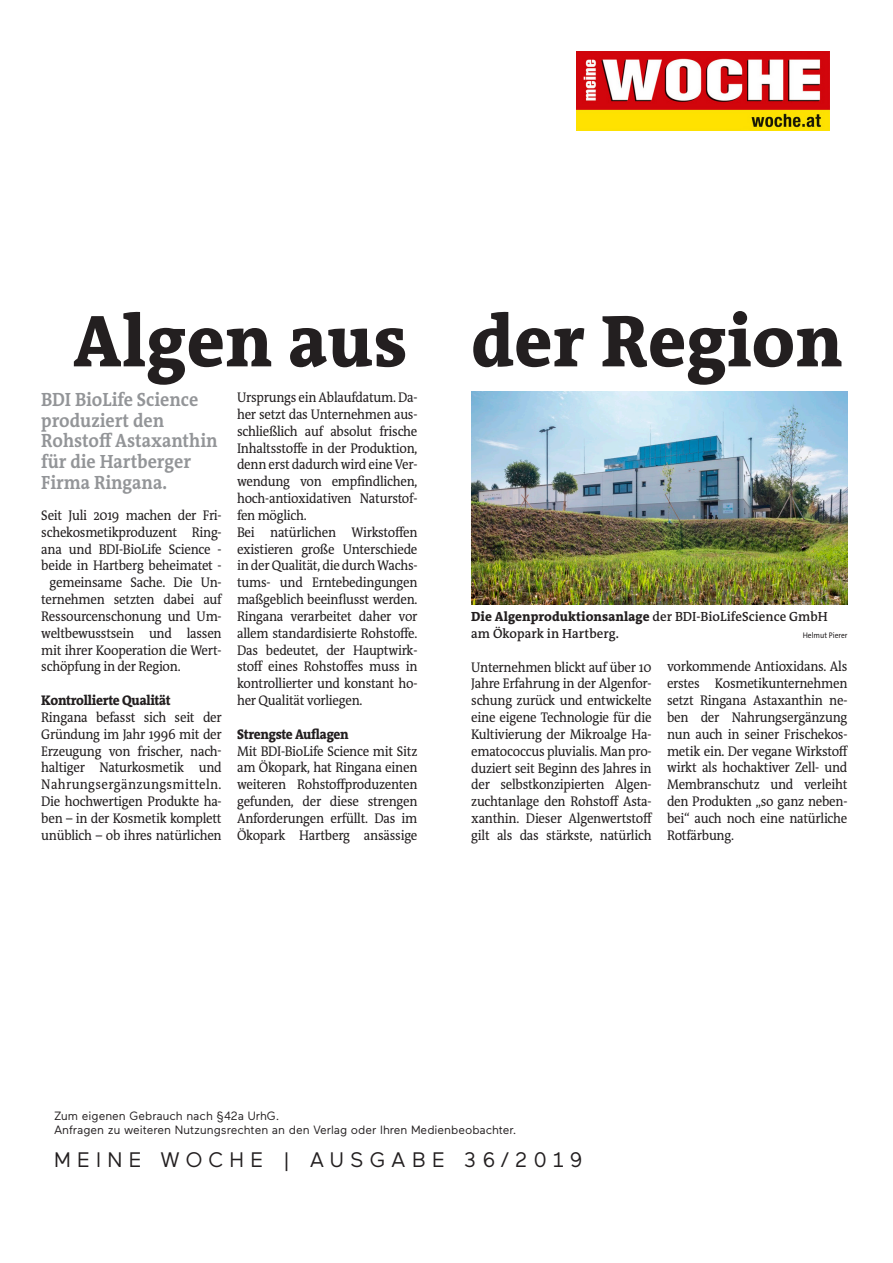
<style>
.page{position:relative;width:893px;height:1263px;background:#fff}
.page>*{position:absolute;margin:0;border:0;box-sizing:border-box;transform-origin:0 0}
.t1{font:800 74.25px "The RM Antiqua";letter-spacing:.005em;color:#231f20;scale:.96 1}
.t2{font:21px "Maax";letter-spacing:.3em;color:#231f20}
.t3{font:700 19.35px/20.7px "The RM Antiqua";color:#939598;scale:.91 1}
.t4{font:14.1px/16.8px "The RM Antiqua";letter-spacing:-.02em;color:#231f20;text-align:justify;scale:.91 1}
.t5{font:800 14.1px "The RM Antiqua";letter-spacing:-.02em;color:#231f20;scale:.91 1}
.t6{font:600 13.35px/16.8px "The RM Antiqua";letter-spacing:.005em;color:#231f20;scale:.96 1}
.t7{font:12px/14.4px "Maax";color:#231f20}
.t8{font:8.1px "The Sans Os F";color:#231f20;scale:.91 1}
.s1{font-weight:800}
</style>
<div class="page">
<img style="left:471px;top:392px;width:376px;height:212px">
<img style="left:577px;top:51px;width:252px;height:79px">
<h1 class="t1" style="left:73px;top:294px;width:803px">Algen aus der Region</h1>
<h3 class="t3" style="left:41px;top:389px;width:195px">BDI BioLife Science produziert den<br>Rohstoff Astaxanthin für die Hartberger<br>Firma Ringana.</h3>
<p class="t4" style="left:41px;top:507px;width:200px">Seit Juli 2019 machen der Fri-</p>
<p class="t4" style="left:41px;top:524px;width:200px">schekosmetikproduzent Ring-</p>
<p class="t4" style="left:41px;top:540px;width:200px">ana und BDI-BioLife Science -</p>
<p class="t4" style="left:41px;top:557px;width:200px">beide in Hartberg beheimatet -</p>
<p class="t4" style="left:50px;top:574px;width:191px">gemeinsame Sache. Die Un-</p>
<p class="t4" style="left:41px;top:591px;width:200px">ternehmen setzten dabei auf</p>
<p class="t4" style="left:41px;top:608px;width:200px">Ressourcenschonung und Um-</p>
<p class="t4" style="left:41px;top:625px;width:200px">weltbewusstsein und lassen</p>
<p class="t4" style="left:41px;top:641px;width:200px">mit ihrer Kooperation die Wert-</p>
<p class="t4" style="left:41px;top:658px;width:155px">schöpfung in der Region.</p>
<p class="t5" style="left:41px;top:691px;width:144px">Kontrollierte Qualität</p>
<p class="t4" style="left:41px;top:709px;width:200px">Ringana befasst sich seit der Gründung im Jahr 1996 mit der Erzeugung von frischer, nach&shy;haltiger Naturkosmetik und Nahrungsergänzungsmitteln.<br>Die hochwertigen Produkte ha&shy;ben – in der Kosmetik komplett unüblich – ob ihres natürlichen</p>
<p class="t4" style="left:237px;top:389px;width:200px;text-align:left">Ursprungs ein Ablaufdatum. Da&shy;her setzt das Unternehmen aus&shy;schließlich auf absolut frische<br>Inhaltsstoffe in der Produktion, denn erst dadurch wird eine Ver&shy;wendung von empfindlichen, hoch-antioxidativen Naturstof&shy;fen möglich.<br>Bei natürlichen Wirkstoffen existieren große Unterschiede in der Qualität, die durch Wachs&shy;tums- und Erntebedingungen maßgeblich beeinflusst werden.<br>Ringana verarbeitet daher vor allem standardisierte Rohstoffe.<br>Das bedeutet, der Hauptwirk&shy;stoff eines Rohstoffes muss in kontrollierter und konstant ho&shy;her Qualität vorliegen.</p>
<p class="t5" style="left:237px;top:725px;width:124px">Strengste Auflagen</p>
<p class="t4" style="left:237px;top:742px;width:200px">Mit BDI-BioLife Science mit Sitz am Ökopark, hat Ringana einen weiteren Rohstoffproduzenten gefunden, der diese strengen Anforderungen erfüllt. Das im Ökopark Hartberg ansässige</p>
<p class="t6" style="left:471px;top:608px;width:373px"><span class="s1">Die Algenproduktionsanlage</span> der BDI-BioLifeScience GmbH am Ökopark in Hartberg.</p>
<p class="t8" style="left:803px;top:630px;width:51px">Helmut Pierer</p>
<p class="t4" style="left:471px;top:658px;width:200px">Unternehmen blickt auf über 10<br>Jahre Erfahrung in der Algenfor&shy;schung zurück und entwickelte eine eigene Technologie für die Kultivierung der Mikroalge Ha&shy;ematococcus pluvialis. Man pro&shy;duziert seit Beginn des Jahres in der selbstkonzipierten Algen&shy;zuchtanlage den Rohstoff Asta&shy;xanthin. Dieser Algenwertstoff gilt als das stärkste, natürlich</p>
<p class="t4" style="left:667px;top:658px;width:200px">vorkommende Antioxidans. Als erstes Kosmetikunternehmen setzt Ringana Astaxanthin ne&shy;ben der Nahrungsergänzung nun auch in seiner Frischekos&shy;metik ein. Der vegane Wirkstoff wirkt als hochaktiver Zell- und Membranschutz und verleiht den Produkten „so ganz neben&shy;bei“ auch noch eine natürliche Rotfärbung.</p>
<p class="t7" style="left:54px;top:1108px;width:464px">Zum eigenen Gebrauch nach §42a UrhG.<br>Anfragen zu weiteren Nutzungsrechten an den Verlag oder Ihren Medienbeobachter.</p>
<h2 class="t2" style="left:54px;top:1146px;width:530px">MEINE WOCHE | AUSGABE 36/2019</h2>
</div>
